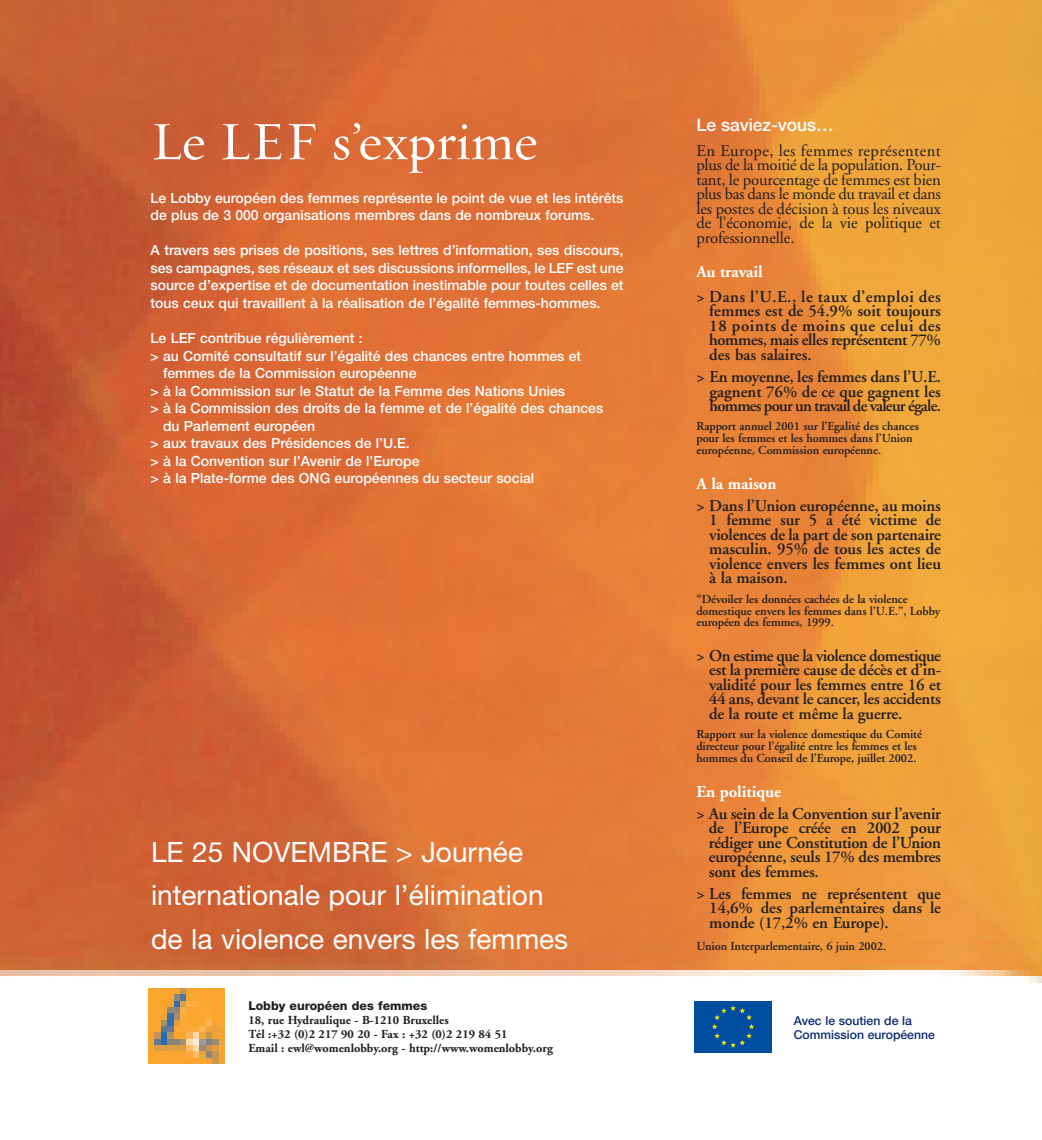
<style>
.page{position:relative;width:1042px;height:1140px;background:#fff}
.page>*{position:absolute;margin:0;border:0;box-sizing:border-box;transform-origin:0 0}
.t1{font:54.25px "Requiem Text HTF Roman";color:#fff}
.t2{font:28px/43.8px "Helvetica Neue";color:#fff}
.t3{font:500 17.5px "Helvetica Neue";letter-spacing:-.005em;color:#fff}
.t4{font:600 16.62px/14.5px "Adobe Garamond";letter-spacing:-.01em;color:#231f1f;text-align:justify}
.t5{font:16.62px/14.5px "Adobe Garamond";letter-spacing:-.005em;color:#231f1f;text-align:justify}
.t6{font:700 16.62px "Adobe Garamond";letter-spacing:-.005em;color:#fff}
.t7{font:500 14px/17.5px "Helvetica Neue";color:#fff}
.t8{font:600 12.25px/11.9px "Adobe Garamond";letter-spacing:-.005em;color:#231f1f}
.t9{font:700 12.25px/14px "Adobe Garamond";color:#231f1f}
.t10{font:500 12.25px/14px "Helvetica Neue";color:#0a2a71}
.t11{font:800 12.25px "Helvetica Neue";color:#231f1f}
</style>
<div class="page">
<img style="left:0;top:0;width:1042px;height:1007px">
<img style="left:149px;top:988px;width:75px;height:75px">
<div style="left:694px;top:1000px;width:78px;height:52px;background:#004ea1"></div>
<svg style="left:712px;top:1005px;width:42px;height:42px"></svg>
<h1 class="t1" style="left:151px;top:120px;width:389px">Le LEF s’exprime</h1>
<p class="t7" style="left:151px;top:190px;width:474px">Le Lobby européen des femmes représente le point de vue et les intérêts de plus de 3 000 organisations membres dans de nombreux forums.</p>
<p class="t7" style="left:151px;top:243px;width:474px;text-align:justify">A travers ses prises de positions, ses lettres d’information, ses discours, ses campagnes, ses réseaux et ses discussions informelles, le LEF est une source d’expertise et de documentation inestimable pour toutes celles et tous ceux qui travaillent à la réalisation de l’égalité femmes-hommes.</p>
<p class="t7" style="left:151px;top:330px;width:214px">Le LEF contribue régulièrement :</p>
<p class="t7" style="left:151px;top:348px;width:432px">&gt; au Comité consultatif sur l’égalité des chances entre hommes et</p>
<p class="t7" style="left:163px;top:365px;width:255px">femmes de la Commission européenne</p>
<p class="t7" style="left:151px;top:383px;width:416px">&gt; à la Commission sur le Statut de la Femme des Nations Unies</p>
<p class="t7" style="left:151px;top:400px;width:454px">&gt; à la Commission des droits de la femme et de l’égalité des chances</p>
<p class="t7" style="left:163px;top:418px;width:153px">du Parlement européen</p>
<p class="t7" style="left:151px;top:435px;width:261px">&gt; aux travaux des Présidences de l’U.E.</p>
<p class="t7" style="left:151px;top:453px;width:270px">&gt; à la Convention sur l’Avenir de l’Europe</p>
<p class="t7" style="left:151px;top:470px;width:385px">&gt; à la Plate-forme des ONG européennes du secteur social</p>
<h2 class="t2" style="left:151px;top:832px;width:419px">LE 25 NOVEMBRE &gt; Journée internationale pour l’élimination de la violence envers les femmes</h2>
<p class="t3" style="left:696px;top:119px;width:139px">Le saviez-vous…</p>
<p class="t5" style="left:696px;top:145px;width:246px">En Europe, les femmes représentent plus de la moitié de la population. Pour&shy;tant, le pourcentage de femmes est bien plus bas dans le monde du travail et dans les postes de décision à tous les niveaux de l’économie, de la vie politique et professionnelle.</p>
<p class="t6" style="left:696px;top:265px;width:68px">Au travail</p>
<p class="t4" style="left:709px;top:291px;width:233px;text-indent:-13px">&gt; Dans l’U.E., le taux d’emploi des femmes est de 54.9% soit toujours 18 points de moins que celui des hommes, mais elles représentent 77% des bas salaires.</p>
<p class="t4" style="left:709px;top:371px;width:233px;text-indent:-13px">&gt; En moyenne, les femmes dans l’U.E. gagnent 76% de ce que gagnent les hommes pour un travail de valeur égale.</p>
<p class="t8" style="left:696px;top:421px;width:224px">Rapport annuel 2001 sur l’Egalité des chances pour les femmes et les hommes dans l’Union européenne, Commission européenne.</p>
<p class="t6" style="left:696px;top:476px;width:82px">A la maison</p>
<p class="t4" style="left:709px;top:499px;width:233px;text-indent:-13px">&gt; Dans l’Union européenne, au moins 1 femme sur 5 a été victime de violences de la part de son partenaire masculin. 95% de tous les actes de violence envers les femmes ont lieu à la maison.</p>
<p class="t8" style="left:696px;top:594px;width:245px">“Dévoiler les données cachées de la violence domestique envers les femmes dans l’U.E.”, Lobby européen des femmes, 1999.</p>
<p class="t4" style="left:709px;top:649px;width:233px;text-indent:-13px">&gt; On estime que la violence domestique est la première cause de décès et d’in&shy;validité pour les femmes entre 16 et 44 ans, devant le cancer, les accidents de la route et même la guerre.</p>
<p class="t8" style="left:696px;top:729px;width:227px">Rapport sur la violence domestique du Comité directeur pour l’égalité entre les femmes et les hommes du Conseil de l’Europe, juillet 2002.</p>
<p class="t6" style="left:696px;top:784px;width:86px">En politique</p>
<p class="t4" style="left:709px;top:807px;width:234px;text-indent:-12px">&gt; Au sein de la Convention sur l’avenir de l’Europe créée en 2002 pour rédiger une Constitution de l’Union européenne, seuls 17% des membres sont des femmes.</p>
<p class="t4" style="left:709px;top:887px;width:233px;text-indent:-13px">&gt; Les femmes ne représentent que 14,6% des parlementaires dans le monde (17,2% en Europe).</p>
<p class="t8" style="left:696px;top:940px;width:191px">Union Interparlementaire, 6 juin 2002.</p>
<p class="t11" style="left:248px;top:1001px;width:180px">Lobby européen des femmes</p>
<p class="t9" style="left:248px;top:1014px;width:306px">18, rue Hydraulique - B-1210 Bruxelles<br>Tél :+32 (0)2 217 90 20 - Fax : +32 (0)2 219 84 51<br>Email : ewl@womenlobby.org - http://www.womenlobby.org</p>
<p class="t10" style="left:794px;top:1014px;width:143px">Avec le soutien de la<br>Commission européenne</p>
</div>
